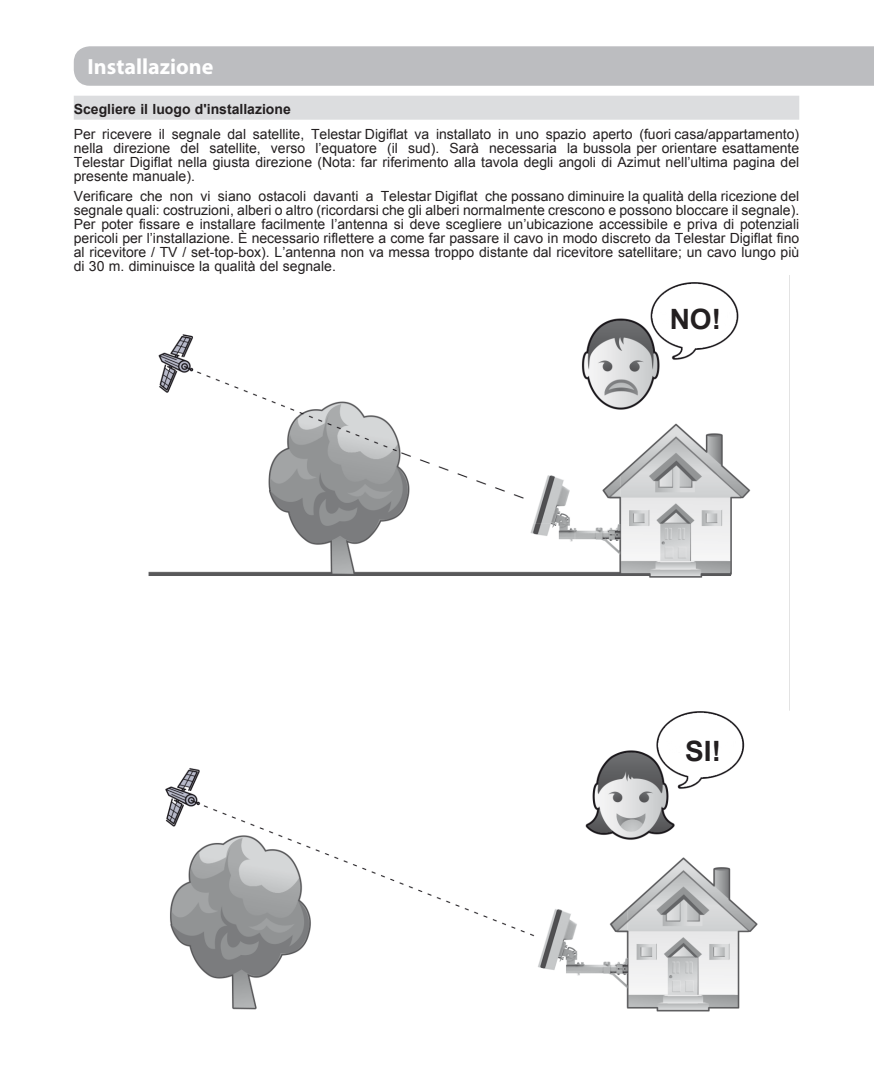
<style>
.page{position:relative;width:874px;height:1083px;background:#fff}
.page>*{position:absolute;margin:0;border:0;box-sizing:border-box;transform-origin:0 0}
.Fließtext{font:700 28px "Arial";color:#231f20}
.t1{font:700 22px "Myriad Pro";color:#fff}
.Fließtext-2{font:14px/14px "Arial";color:#231f20;text-align:justify}
.Über_Kapitel{font:700 14px "Arial";color:#231f20}
</style>
<div class="page">
<div style="left:74px;top:46px;width:799px;height:40px;background:#bcbdc0"></div>
<div style="left:74px;top:96px;width:724px;height:24px;background:#dcdddf"></div>
<img style="left:148px;top:276px;width:642px;height:736px">
<p class="t1" style="left:87px;top:52px;width:127px">Installazione</p>
<p class="Über_Kapitel" style="left:74px;top:100px;width:218px">Scegliere il luogo d'installazione</p>
<p class="Fließtext-2" style="left:74px;top:128px;width:726px">Per ricevere il segnale dal satellite, Telestar Digiflat va installato in uno spazio aperto (fuori casa/appartamento) nella direzione del satellite, verso l’equatore (il sud). Sarà necessaria la bussola per orientare esattamente Telestar Digiflat nella giusta direzione (Nota: far riferimento alla tavola degli angoli di Azimut nell’ultima pagina del presente manuale).</p>
<p class="Fließtext-2" style="left:74px;top:189px;width:726px">Verificare che non vi siano ostacoli davanti a Telestar Digiflat che possano diminuire la qualità della ricezione del segnale quali: costruzioni, alberi o altro (ricordarsi che gli alberi normalmente crescono e possono bloccare il segnale).<br>Per poter fissare e installare facilmente l’antenna si deve scegliere un’ubicazione accessibile e priva di potenziali pericoli per l’installazione. È necessario riflettere a come far passare il cavo in modo discreto da Telestar Digiflat fino al ricevitore / TV / set-top-box). L’antenna non va messa troppo distante dal ricevitore satellitare; un cavo lungo più di 30 m. diminuisce la qualità del segnale.</p>
<p class="Fließtext" style="left:669px;top:300px;width:53px">NO!</p>
<p class="Fließtext" style="left:685px;top:733px;width:37px">SI!</p>
</div>
